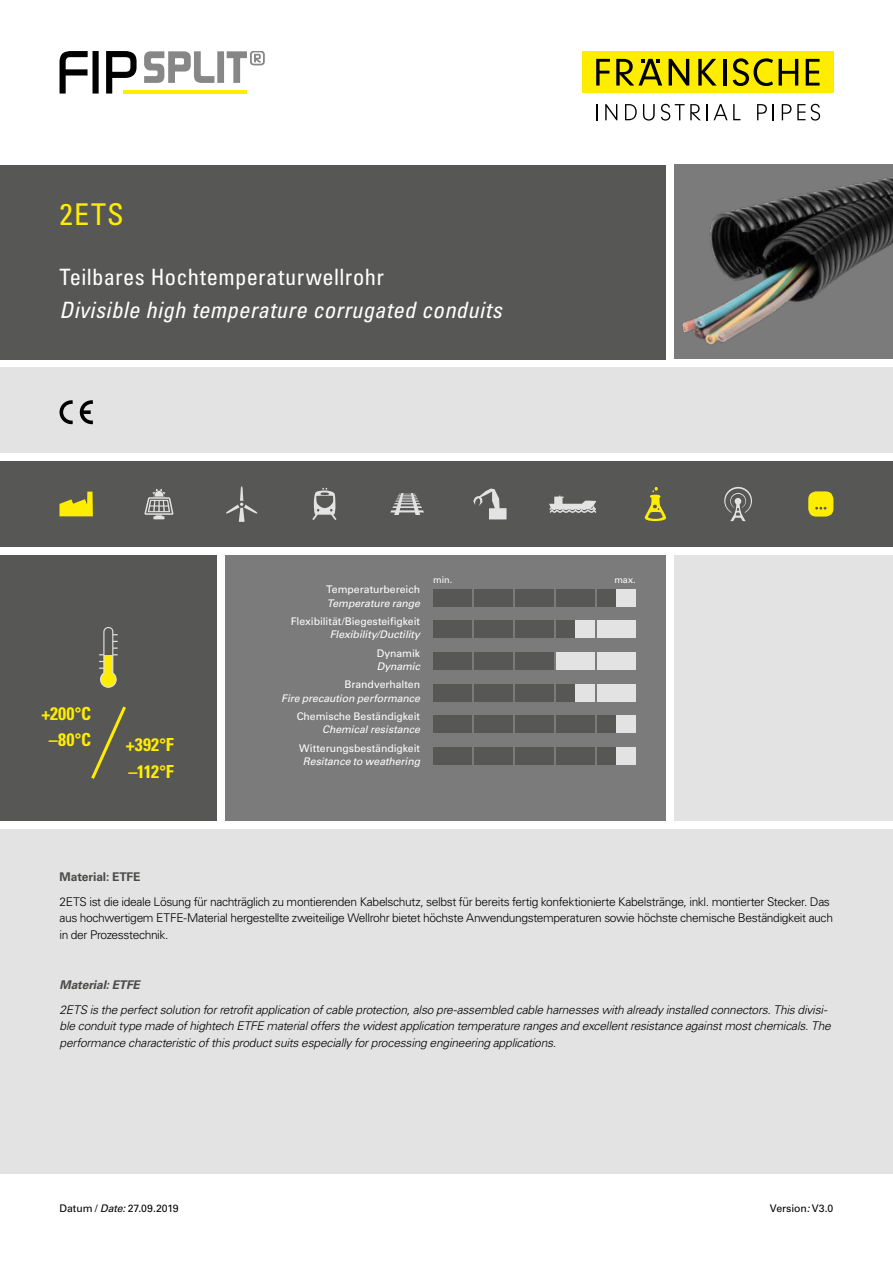
<style>
.page{position:relative;width:893px;height:1263px;background:#fff}
.page>*{position:absolute;margin:0;border:0;box-sizing:border-box;transform-origin:0 0}
.t1{font:condensed 30px "Univers LT Pro";color:#ffed00}
.t2{font:italic condensed 22.5px "Univers LT Pro";letter-spacing:.02em;color:#fff}
.t3{font:condensed 22.5px "Univers LT Pro";letter-spacing:.02em;color:#fff}
.t4{font:700 condensed 18px/26.5px "Univers LT Pro";letter-spacing:.005em;color:#ffed00;text-align:center}
.t5{font:italic 300 12px/16.5px "Univers LT Pro 45";letter-spacing:-.02em;color:#000}
.t6{font:300 12px/16.5px "Univers LT Pro 45";letter-spacing:-.03em;color:#000}
.t7{font:700 12px "Univers LT Pro 65";letter-spacing:-.01em;color:#4a4a49}
.t8{font:italic 700 12px "Univers LT Pro 65";letter-spacing:-.01em;color:#4a4a49}
.t9{font:10.5px "Univers LT Pro 55 Roman";letter-spacing:-.005em;color:#fff}
.t10{font:italic 10.5px "Univers LT Pro 55";letter-spacing:-.01em;color:#fff}
.t11{font:10.5px "Univers LT Pro 55 Roman";letter-spacing:-.005em;color:#000}
.t12{font:9.15px "Univers LT Pro 55 Roman";letter-spacing:-.005em;color:#fff}
.s1{font-family:"Univers LT Pro 55";font-style:italic}
</style>
<div class="page">
<div style="left:0;top:368px;width:893px;height:85px;background:#e3e3e3"></div>
<div style="left:0;top:165px;width:665px;height:194px;background:#575756"></div>
<div style="left:0;top:829px;width:893px;height:345px;background:#e3e3e3"></div>
<div style="left:674px;top:555px;width:219px;height:266px;background:#e3e3e3"></div>
<div style="left:0;top:555px;width:217px;height:266px;background:#575756"></div>
<div style="left:225px;top:555px;width:440px;height:266px;background:#7c7b7b"></div>
<div style="left:0;top:461px;width:893px;height:85px;background:#575756"></div>
<div style="left:582px;top:51px;width:251px;height:42px;background:#ffed00"></div>
<svg style="left:596px;top:59px;width:14px;height:27px"></svg>
<svg style="left:616px;top:59px;width:46px;height:27px"></svg>
<svg style="left:669px;top:59px;width:20px;height:27px"></svg>
<svg style="left:698px;top:59px;width:19px;height:27px"></svg>
<hr style="left:723px;top:59px;width:3px;height:27px;background:#000">
<svg style="left:733px;top:58px;width:40px;height:28px"></svg>
<svg style="left:779px;top:59px;width:19px;height:27px"></svg>
<svg style="left:806px;top:59px;width:13px;height:27px"></svg>
<svg style="left:596px;top:104px;width:2px;height:16px"></svg>
<svg style="left:605px;top:104px;width:12px;height:16px"></svg>
<svg style="left:625px;top:104px;width:12px;height:16px"></svg>
<svg style="left:643px;top:104px;width:12px;height:17px"></svg>
<svg style="left:707px;top:104px;width:33px;height:16px"></svg>
<svg style="left:757px;top:104px;width:10px;height:16px"></svg>
<svg style="left:773px;top:104px;width:1px;height:16px"></svg>
<svg style="left:782px;top:104px;width:9px;height:16px"></svg>
<svg style="left:797px;top:104px;width:8px;height:16px"></svg>
<svg style="left:661px;top:104px;width:40px;height:17px"></svg>
<svg style="left:811px;top:104px;width:9px;height:17px"></svg>
<img style="left:674px;top:165px;width:219px;height:194px">
<svg style="left:60px;top:51px;width:77px;height:43px"></svg>
<hr style="left:123px;top:90px;width:124px;height:4px;background:#ffed00">
<svg style="left:144px;top:51px;width:120px;height:32px"></svg>
<svg style="left:724px;top:487px;width:28px;height:34px"></svg>
<svg style="left:312px;top:488px;width:25px;height:32px"></svg>
<svg style="left:144px;top:489px;width:29px;height:30px"></svg>
<svg style="left:60px;top:492px;width:33px;height:24px"></svg>
<svg style="left:390px;top:493px;width:34px;height:22px"></svg>
<svg style="left:473px;top:488px;width:33px;height:31px"></svg>
<svg style="left:808px;top:491px;width:25px;height:26px"></svg>
<svg style="left:644px;top:487px;width:22px;height:34px"></svg>
<svg style="left:226px;top:486px;width:32px;height:36px"></svg>
<svg style="left:549px;top:495px;width:48px;height:18px"></svg>
<svg style="left:80px;top:400px;width:13px;height:24px"></svg>
<svg style="left:60px;top:400px;width:13px;height:24px"></svg>
<svg style="left:99px;top:627px;width:19px;height:61px"></svg>
<svg style="left:91px;top:706px;width:35px;height:73px"></svg>
<div style="left:433px;top:589px;width:19px;height:17px;background:#575756"></div>
<div style="left:576px;top:589px;width:19px;height:17px;background:#575756"></div>
<div style="left:556px;top:589px;width:20px;height:17px;background:#575756"></div>
<div style="left:452px;top:589px;width:20px;height:17px;background:#575756"></div>
<div style="left:474px;top:589px;width:19px;height:17px;background:#575756"></div>
<div style="left:493px;top:589px;width:20px;height:17px;background:#575756"></div>
<div style="left:515px;top:589px;width:19px;height:17px;background:#575756"></div>
<div style="left:534px;top:589px;width:20px;height:17px;background:#575756"></div>
<div style="left:597px;top:589px;width:20px;height:17px;background:#575756"></div>
<div style="left:617px;top:589px;width:19px;height:17px;background:#e3e3e3"></div>
<div style="left:433px;top:620px;width:19px;height:18px;background:#575756"></div>
<div style="left:556px;top:620px;width:20px;height:18px;background:#575756"></div>
<div style="left:452px;top:620px;width:20px;height:18px;background:#575756"></div>
<div style="left:474px;top:620px;width:19px;height:18px;background:#575756"></div>
<div style="left:493px;top:620px;width:20px;height:18px;background:#575756"></div>
<div style="left:515px;top:620px;width:19px;height:18px;background:#575756"></div>
<div style="left:534px;top:620px;width:20px;height:18px;background:#575756"></div>
<div style="left:576px;top:620px;width:19px;height:18px;background:#e3e3e3"></div>
<div style="left:597px;top:620px;width:20px;height:18px;background:#e3e3e3"></div>
<div style="left:617px;top:620px;width:19px;height:18px;background:#e3e3e3"></div>
<div style="left:433px;top:652px;width:19px;height:18px;background:#575756"></div>
<div style="left:576px;top:652px;width:19px;height:18px;background:#e3e3e3"></div>
<div style="left:556px;top:652px;width:20px;height:18px;background:#e3e3e3"></div>
<div style="left:452px;top:652px;width:20px;height:18px;background:#575756"></div>
<div style="left:474px;top:652px;width:19px;height:18px;background:#575756"></div>
<div style="left:493px;top:652px;width:20px;height:18px;background:#575756"></div>
<div style="left:515px;top:652px;width:19px;height:18px;background:#575756"></div>
<div style="left:534px;top:652px;width:20px;height:18px;background:#575756"></div>
<div style="left:597px;top:652px;width:20px;height:18px;background:#e3e3e3"></div>
<div style="left:617px;top:652px;width:19px;height:18px;background:#e3e3e3"></div>
<div style="left:433px;top:684px;width:19px;height:17px;background:#575756"></div>
<div style="left:452px;top:684px;width:20px;height:17px;background:#575756"></div>
<div style="left:474px;top:684px;width:19px;height:17px;background:#575756"></div>
<div style="left:493px;top:684px;width:20px;height:17px;background:#575756"></div>
<div style="left:515px;top:684px;width:19px;height:17px;background:#575756"></div>
<div style="left:534px;top:684px;width:20px;height:17px;background:#575756"></div>
<div style="left:556px;top:684px;width:20px;height:17px;background:#575756"></div>
<div style="left:576px;top:684px;width:19px;height:17px;background:#e3e3e3"></div>
<div style="left:597px;top:684px;width:20px;height:17px;background:#e3e3e3"></div>
<div style="left:617px;top:684px;width:19px;height:17px;background:#e3e3e3"></div>
<div style="left:433px;top:747px;width:19px;height:18px;background:#575756"></div>
<div style="left:452px;top:747px;width:20px;height:18px;background:#575756"></div>
<div style="left:474px;top:747px;width:19px;height:18px;background:#575756"></div>
<div style="left:493px;top:747px;width:20px;height:18px;background:#575756"></div>
<div style="left:515px;top:747px;width:19px;height:18px;background:#575756"></div>
<div style="left:534px;top:747px;width:20px;height:18px;background:#575756"></div>
<div style="left:556px;top:747px;width:20px;height:18px;background:#575756"></div>
<div style="left:576px;top:747px;width:19px;height:18px;background:#575756"></div>
<div style="left:597px;top:747px;width:20px;height:18px;background:#575756"></div>
<div style="left:617px;top:747px;width:19px;height:18px;background:#e3e3e3"></div>
<div style="left:433px;top:715px;width:19px;height:18px;background:#575756"></div>
<div style="left:452px;top:715px;width:20px;height:18px;background:#575756"></div>
<div style="left:474px;top:715px;width:19px;height:18px;background:#575756"></div>
<div style="left:493px;top:715px;width:20px;height:18px;background:#575756"></div>
<div style="left:515px;top:715px;width:19px;height:18px;background:#575756"></div>
<div style="left:534px;top:715px;width:20px;height:18px;background:#575756"></div>
<div style="left:556px;top:715px;width:20px;height:18px;background:#575756"></div>
<div style="left:576px;top:715px;width:19px;height:18px;background:#575756"></div>
<div style="left:597px;top:715px;width:20px;height:18px;background:#575756"></div>
<div style="left:617px;top:715px;width:19px;height:18px;background:#e3e3e3"></div>
<h1 class="t1" style="left:60px;top:196px;width:66px">2ETS</h1>
<h2 class="t3" style="left:60px;top:263px;width:326px">Teilbares Hochtemperaturwellrohr</h2>
<h2 class="t2" style="left:60px;top:296px;width:444px">Divisible high temperature corrugated conduits</h2>
<h3 class="t4" style="left:41px;top:700px;width:51px">+200°C –80°C</h3>
<h3 class="t4" style="left:126px;top:731px;width:50px;text-align:left">+392°F –112°F</h3>
<p class="t9" style="left:326px;top:582px;width:95px">Temperaturbereich</p>
<p class="t10" style="left:327px;top:596px;width:95px">Temperature range</p>
<p class="t9" style="left:291px;top:614px;width:131px">Flexibilität/Biegesteifigkeit</p>
<p class="t10" style="left:330px;top:627px;width:92px">Flexibility/Ductility</p>
<p class="t9" style="left:377px;top:645px;width:45px">Dynamik</p>
<p class="t10" style="left:377px;top:659px;width:45px">Dynamic</p>
<p class="t9" style="left:345px;top:677px;width:77px">Brandverhalten</p>
<p class="t10" style="left:281px;top:691px;width:140px">Fire precaution performance</p>
<p class="t9" style="left:297px;top:709px;width:125px">Chemische Beständigkeit</p>
<p class="t10" style="left:322px;top:722px;width:100px">Chemical resistance</p>
<p class="t9" style="left:299px;top:740px;width:122px">Witterungsbeständigkeit</p>
<p class="t10" style="left:303px;top:754px;width:119px">Resitance to weathering</p>
<p class="t12" style="left:433px;top:573px;width:21px">min.</p>
<p class="t12" style="left:614px;top:573px;width:23px">max.</p>
<p class="t7" style="left:60px;top:868px;width:82px">Material: ETFE</p>
<p class="t6" style="left:60px;top:893px;width:775px">2ETS ist die ideale Lösung für nachträglich zu montierenden Kabelschutz, selbst für bereits fertig konfektionierte Kabelstränge, inkl. montierter Stecker. Das aus hochwertigem ETFE-Material hergestellte zweiteilige Wellrohr bietet höchste Anwendungstemperaturen sowie höchste chemische Beständigkeit auch in der Prozesstechnik.</p>
<p class="t8" style="left:60px;top:976px;width:82px">Material: ETFE</p>
<p class="t5" style="left:60px;top:1001px;width:773px">2ETS is the perfect solution for retrofit application of cable protection, also pre-assembled cable harnesses with already installed connectors. This divisi&shy;ble conduit type made of hightech ETFE material offers the widest application temperature ranges and excellent resistance against most chemicals. The performance characteristic of this product suits especially for processing engineering applications.</p>
<p class="t11" style="left:60px;top:1201px;width:121px">Datum / <span class="s1">Date:</span> 27.09.2019</p>
<p class="t11" style="left:770px;top:1201px;width:65px">Version<span class="s1">:</span> V3.0</p>
</div>
